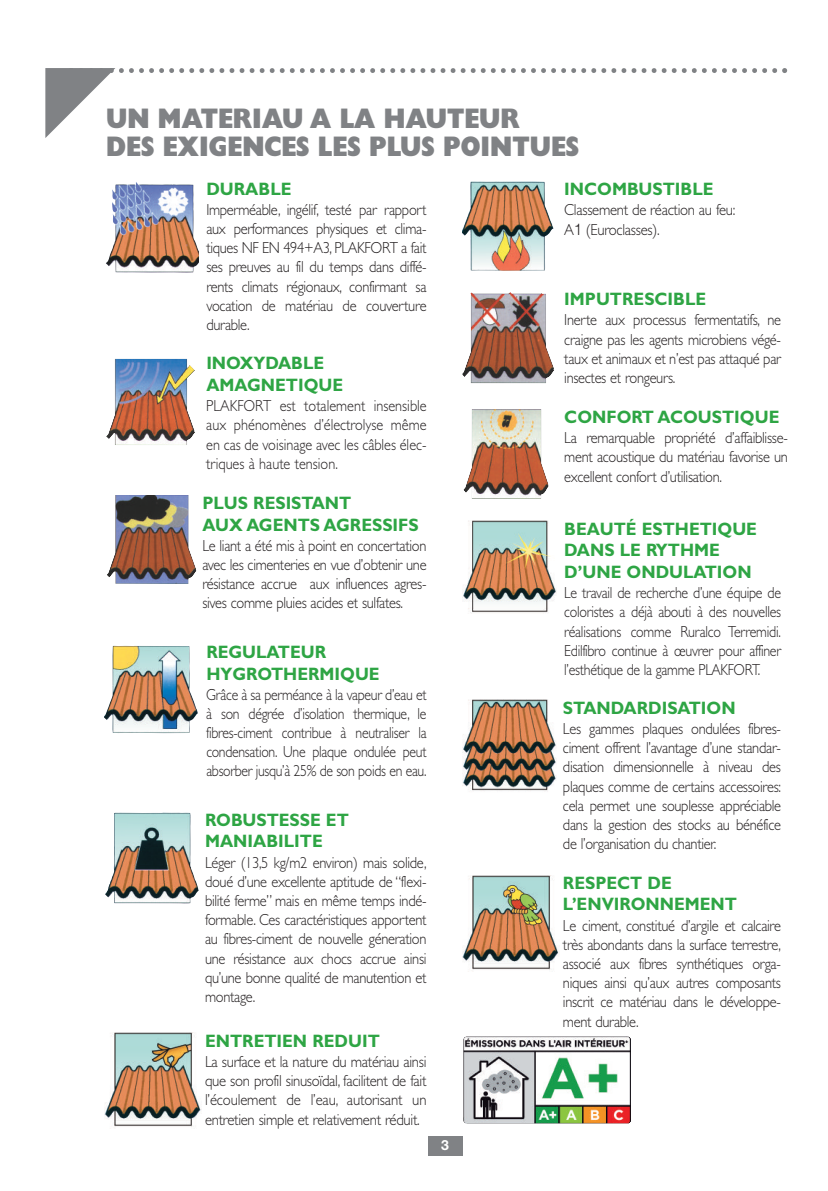
<style>
.page{position:relative;width:828px;height:1191px;background:#fff}
.page>*{position:absolute;margin:0;border:0;box-sizing:border-box;transform-origin:0 0}
.t1{font:28px/28px "Gill Sans Std Extra Bold Disp";color:#808285;scale:.9 1}
.t2{font:700 18px/21.6px "Gill Sans";color:#2ea544;scale:.94 1}
.t3{font:300 16px/19.2px "Gill Sans Std";letter-spacing:-.02em;color:#231f20;text-align:justify;scale:.9 1}
.t4{font:300 16px/19.2px "Gill Sans Std";letter-spacing:-.02em;color:#231f20;scale:.92 1}
.t5{font:300 16px/19.2px "Gill Sans Std";letter-spacing:-.02em;color:#231f20;text-align:justify;scale:.86 1}
.t6{font:300 16px/19.2px "Gill Sans Std";letter-spacing:-.02em;color:#231f20;text-align:justify;scale:.87 1}
.t7{font:300 16px/19.2px "Gill Sans Std";letter-spacing:-.02em;color:#231f20;text-align:justify;scale:.89 1}
.t8{font:700 14px "Helvetica Neue LT Std";color:#fff}
.s1{font-family:"Helvetica"}
</style>
<div class="page">
<div style="left:428px;top:1136px;width:34px;height:19px;background:#808285"></div>
<svg style="left:45px;top:68px;width:742px;height:70px"></svg>
<img style="left:462px;top:181px;width:91px;height:90px">
<img style="left:462px;top:521px;width:94px;height:93px">
<img style="left:106px;top:182px;width:93px;height:91px">
<img style="left:462px;top:292px;width:92px;height:91px">
<img style="left:104px;top:1032px;width:98px;height:95px">
<img style="left:105px;top:812px;width:94px;height:91px">
<img style="left:462px;top:700px;width:94px;height:92px">
<img style="left:462px;top:875px;width:97px;height:95px">
<img style="left:106px;top:358px;width:89px;height:87px">
<img style="left:107px;top:495px;width:90px;height:89px">
<img style="left:463px;top:409px;width:86px;height:90px">
<img style="left:104px;top:645px;width:94px;height:88px">
<img style="left:463px;top:1036px;width:168px;height:87px">
<h1 class="t1" style="left:106px;top:107px;width:527px">UN MATERIAU A LA HAUTEUR<br>DES EXIGENCES LES PLUS POINTUES</h1>
<p class="t2" style="left:206px;top:178px;width:92px">DURABLE</p>
<p class="t3" style="left:206px;top:201px;width:246px">Imperméable, ingélif, testé par rapport aux performances physiques et clima&shy;tiques NF EN 494+A3, PLAKFORT a fait ses preuves au fil du temps dans diffé&shy;rents climats régionaux, confirmant sa vocation de matériau de couverture durable.</p>
<p class="t2" style="left:206px;top:352px;width:147px">INOXYDABLE<br>AMAGNETIQUE</p>
<p class="t7" style="left:206px;top:397px;width:249px">PLAKFORT est totalement insensible aux phénomènes d’électrolyse même en cas de voisinage avec les câbles élec&shy;triques à haute tension.</p>
<p class="t2" style="left:202px;top:492px;width:232px">PLUS RESISTANT<br>AUX AGENTS AGRESSIFS</p>
<p class="t3" style="left:202px;top:537px;width:251px">Le liant a été mis à point en concertation avec les cimenteries en vue d’obtenir une résistance accrue aux influences agres&shy;sives comme pluies acides et sulfates.</p>
<p class="t2" style="left:206px;top:641px;width:186px">REGULATEUR<br>HYGROTHERMIQUE</p>
<p class="t5" style="left:206px;top:686px;width:258px">Grâce à sa perméance à la vapeur d’eau et à son dégrée d’isolation thermique, le fibres-ciment contribue à neutraliser la condensation. Une plaque ondulée peut absorber jusqu’à 25% de son poids en eau.</p>
<p class="t2" style="left:205px;top:809px;width:154px">ROBUSTESSE ET<br>MANIABILITE</p>
<p class="t3" style="left:205px;top:854px;width:248px">Léger (13,5 kg/m2 environ) mais solide, doué d’une excellente aptitude de “flexi&shy;bilité ferme” mais en même temps indé&shy;formable. Ces caractéristiques apportent au fibres-ciment de nouvelle géneration une résistance aux chocs accrue ainsi qu’une bonne qualité de manutention et montage.</p>
<p class="t2" style="left:205px;top:1030px;width:188px">ENTRETIEN REDUIT</p>
<p class="t4" style="left:205px;top:1053px;width:242px;text-align:justify">La surface et la nature du matériau ainsi que son profil sinusoïdal, facilitent de fait l’écoulement de l’eau, autorisant un entretien simple et relativement réduit.</p>
<p class="t8" style="left:441px;top:1139px;width:9px">3</p>
<p class="t2" style="left:564px;top:178px;width:160px">INCOMBUSTIBLE</p>
<p class="t4" style="left:564px;top:201px;width:187px;line-height:19.8px">Classement de réaction au feu:<br>A<span class="s1">1</span> (Euroclasses).</p>
<p class="t2" style="left:564px;top:288px;width:152px">IMPUTRESCIBLE</p>
<p class="t3" style="left:564px;top:312px;width:242px">Inerte aux processus fermentatifs, ne craigne pas les agents microbiens végé&shy;taux et animaux et n’est pas attaqué par insectes et rongeurs.</p>
<p class="t2" style="left:564px;top:406px;width:230px">CONFORT ACOUSTIQUE</p>
<p class="t3" style="left:564px;top:430px;width:250px">La remarquable propriété d’affaiblisse&shy;ment acoustique du matériau favorise un excellent confort d’utilisation.</p>
<p class="t2" style="left:564px;top:518px;width:206px">BEAUTÉ ESTHETIQUE<br>DANS LE RYTHME<br>D’UNE ONDULATION</p>
<p class="t6" style="left:564px;top:584px;width:251px">Le travail de recherche d’une équipe de coloristes a déjà abouti à des nouvelles réalisations comme Ruralco Terremidi.<br>Edilfibro continue à œuvrer pour affiner l’esthétique de la gamme PLAKFORT.</p>
<p class="t2" style="left:563px;top:697px;width:185px">STANDARDISATION</p>
<p class="t3" style="left:563px;top:720px;width:244px">Les gammes plaques ondulées fibres&shy;ciment offrent l’avantage d’une standar&shy;disation dimensionnelle à niveau des plaques comme de certains accessoires: cela permet une souplesse appréciable dans la gestion des stocks au bénéfice de l’organisation du chantier.</p>
<p class="t2" style="left:563px;top:872px;width:187px">RESPECT DE<br>L’ENVIRONNEMENT</p>
<p class="t3" style="left:563px;top:917px;width:244px">Le ciment, constitué d’argile et calcaire très abondants dans la surface terrestre, associé aux fibres synthétiques orga&shy;niques ainsi qu’aux autres composants inscrit ce matériau dans le développe&shy;ment durable.</p>
</div>
